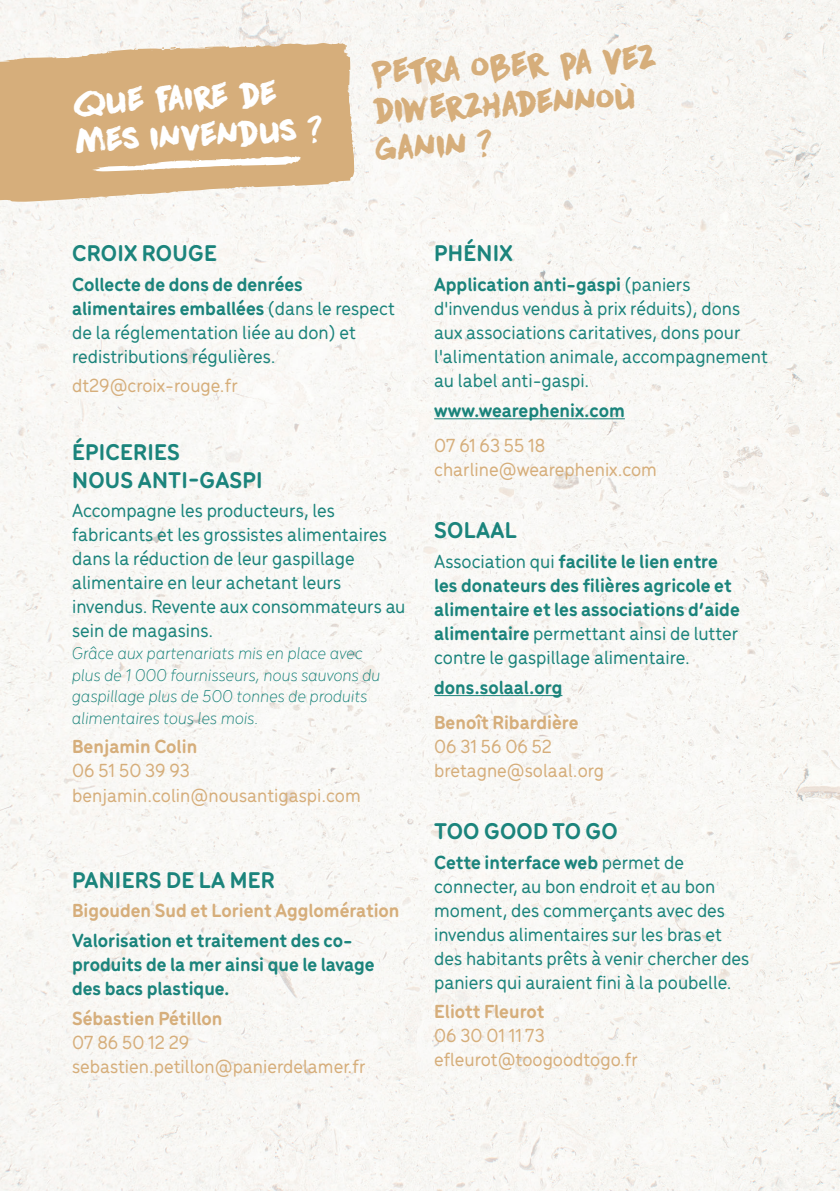
<style>
.page{position:relative;width:840px;height:1191px;background:#fff}
.page>*{position:absolute;margin:0;border:0;box-sizing:border-box;transform-origin:0 0}
.t1{font:32px/38px "DK Downward Fall";color:#d6ae7b}
.t2{font:32px/38px "DK Downward Fall";color:#fff}
.t3{font:700 24px/28px "Menco";letter-spacing:.01em;color:#1b847c}
.t4{font:500 20px/24px "Menco";color:#1b847c}
.t5{font:700 20px/24px "Menco";color:#1b847c}
.t6{font:500 20px/24px "Menco";color:#d6ae7b}
.t7{font:700 20px "Menco";color:#d6ae7b}
.t8{font:italic 300 18px/21.6px "Menco";color:#1b847c}
.s1{font-weight:700}
.s2{font-weight:500}
</style>
<div class="page">
<div style="left:0;top:0;width:839px;height:1191px;background:#f9f8f4"></div>
<hr style="left:434px;top:418px;width:190px;height:1px;background:#1b847c">
<hr style="left:434px;top:695px;width:128px;height:1px;background:#1b847c">
<svg style="left:0;top:42px;width:355px;height:160px;background:#dbb88c"></svg>
<h1 class="t2" style="left:72px;top:83px;width:250px;rotate:-3deg">que faire de mes invendus ?</h1>
<h1 class="t1" style="left:369px;top:52px;width:288px;rotate:-3deg">Petra ober pa vez diwerzhadennoù ganin ?</h1>
<p class="t3" style="left:72px;top:238px;width:146px">CROIX ROUGE</p>
<p class="t4" style="left:72px;top:271px;width:324px"><span class="s1">Collecte de dons de denrées alimentaires emballées</span> (dans le respect de la réglementation liée au don) et redistributions régulières.</p>
<p class="t6" style="left:72px;top:372px;width:167px">dt29@croix-rouge.fr</p>
<p class="t3" style="left:72px;top:436px;width:192px">ÉPICERIES<br>NOUS ANTI-GASPI</p>
<p class="t4" style="left:72px;top:497px;width:335px">Accompagne les producteurs, les fabricants et les grossistes alimentaires dans la réduction de leur gaspillage alimentaire en leur achetant leurs invendus. Revente aux consommateurs au sein de magasins.</p>
<p class="t8" style="left:72px;top:641px;width:310px">Grâce aux partenariats mis en place avec plus de 1 000 fournisseurs, nous sauvons du gaspillage plus de 500 tonnes de produits alimentaires tous les mois.</p>
<p class="t7" style="left:72px;top:732px;width:127px">Benjamin Colin</p>
<p class="t6" style="left:72px;top:757px;width:290px">06 51 50 39 93 benjamin.colin@nousantigaspi.com</p>
<p class="t3" style="left:72px;top:864px;width:204px">PANIERS DE LA MER</p>
<p class="t7" style="left:72px;top:896px;width:329px">Bigouden Sud et Lorient Agglomération</p>
<p class="t5" style="left:72px;top:927px;width:304px">Valorisation et traitement des co&shy;produits de la mer ainsi que le lavage des bacs plastique.</p>
<p class="t7" style="left:72px;top:1003px;width:152px">Sébastien Pétillon</p>
<p class="t6" style="left:72px;top:1028px;width:295px">07 86 50 12 29 sebastien.petillon@panierdelamer.fr</p>
<p class="t3" style="left:434px;top:238px;width:80px">PHÉNIX</p>
<p class="t4" style="left:434px;top:271px;width:335px"><span class="s1">Application anti-gaspi</span> (paniers d'invendus vendus à prix réduits), dons aux associations caritatives, dons pour l'alimentation animale, accompagnement au label anti-gaspi.</p>
<p class="t5" style="left:434px;top:397px;width:192px">www.wearephenix.com</p>
<p class="t6" style="left:434px;top:432px;width:224px">07 61 63 55 18 charline@wearephenix.com</p>
<p class="t3" style="left:434px;top:515px;width:84px">SOLAAL</p>
<p class="t5" style="left:434px;top:548px;width:307px"><span class="s2">Association qui</span> facilite le lien entre les donateurs des filières agricole et alimentaire et les associations d’aide alimentaire <span class="s2">permettant ainsi de lutter contre le gaspillage alimentaire.</span></p>
<p class="t5" style="left:434px;top:673px;width:130px">dons.solaal.org</p>
<p class="t7" style="left:434px;top:707px;width:146px">Benoît Ribardière</p>
<p class="t6" style="left:434px;top:733px;width:171px">06 31 56 06 52 bretagne@solaal.org</p>
<p class="t3" style="left:434px;top:815px;width:185px">TOO GOOD TO GO</p>
<p class="t4" style="left:434px;top:849px;width:316px"><span class="s1">Cette interface web</span> permet de connecter, au bon endroit et au bon moment, des commerçants avec des invendus alimentaires sur les bras et des habitants prêts à venir chercher des paniers qui auraient fini à la poubelle.</p>
<p class="t7" style="left:434px;top:997px;width:112px">Eliott Fleurot</p>
<p class="t6" style="left:434px;top:1022px;width:205px">06 30 01 11 73 efleurot@toogoodtogo.fr</p>
</div>
